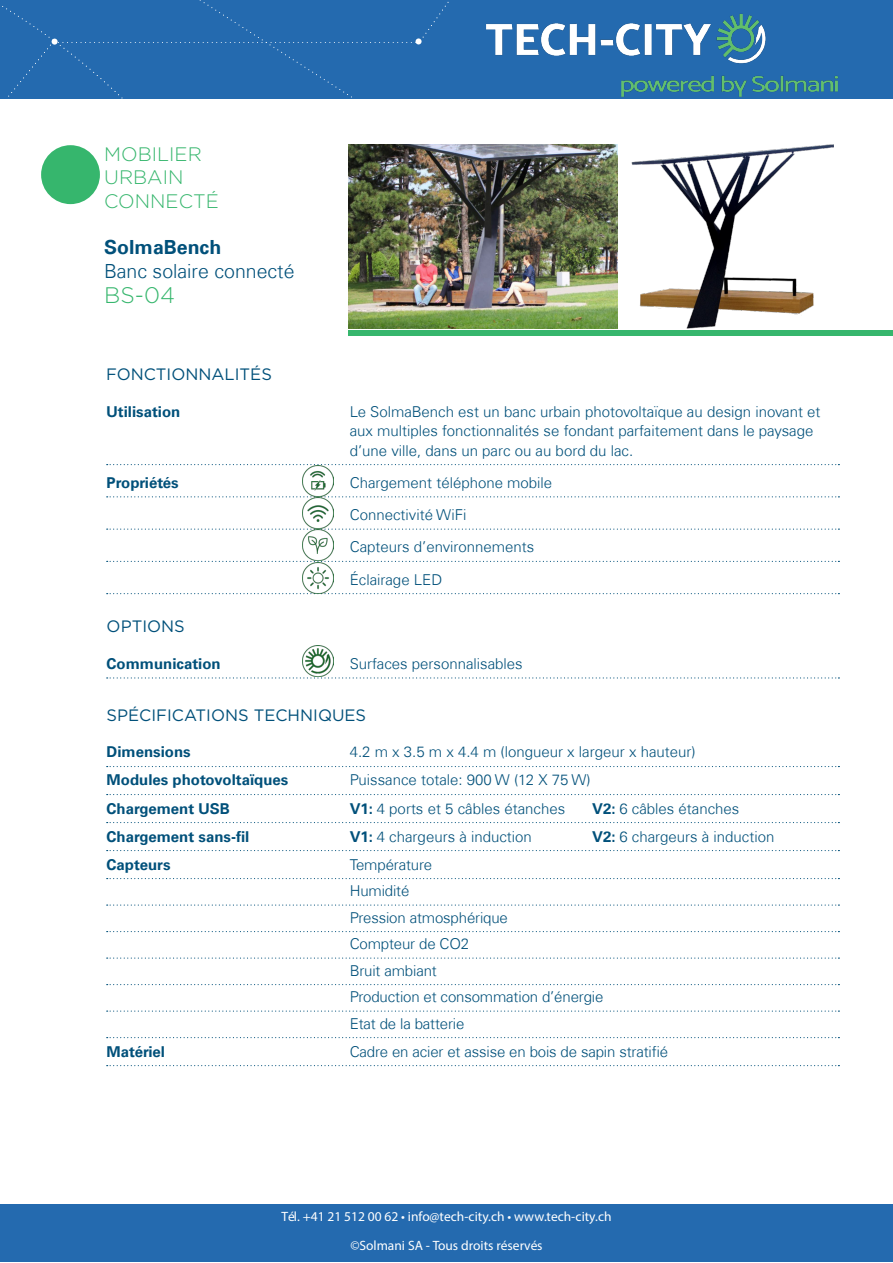
<style>
.page{position:relative;width:893px;height:1263px;background:#fff}
.page>*{position:absolute;margin:0;border:0;box-sizing:border-box;transform-origin:0 0}
.t1{font:300 22.5px "Gotham";color:#36b66d}
.t2{font:300 19.5px/23.4px "Gotham";color:#36b66d}
.t3{font:300 19.5px "Univers Com 45";color:#01507a}
.t4{font:700 19.5px "Univers Com 65";color:#01507a}
.t5{font:16.5px "Gotham";color:#01507a}
.t6{font:300 15px/19.5px "Univers Com 45";color:#01507a}
.t7{font:700 15px "Univers Com 65";color:#01507a}
.t8{font:13.5px/28.5px "Myriad Pro";color:#fff;text-align:center}
.s1{font-family:"Univers Com 65";font-weight:700}
</style>
<div class="page">
<svg style="left:107px;top:464px;width:732px;height:1px"></svg>
<svg style="left:107px;top:496px;width:732px;height:1px"></svg>
<svg style="left:107px;top:529px;width:732px;height:1px"></svg>
<svg style="left:107px;top:561px;width:732px;height:1px"></svg>
<svg style="left:107px;top:593px;width:732px;height:1px"></svg>
<svg style="left:107px;top:677px;width:732px;height:1px"></svg>
<svg style="left:107px;top:766px;width:732px;height:1px"></svg>
<svg style="left:107px;top:794px;width:732px;height:1px"></svg>
<svg style="left:107px;top:822px;width:732px;height:1px"></svg>
<svg style="left:107px;top:850px;width:732px;height:1px"></svg>
<svg style="left:107px;top:878px;width:732px;height:1px"></svg>
<svg style="left:107px;top:904px;width:732px;height:2px"></svg>
<svg style="left:107px;top:931px;width:732px;height:1px"></svg>
<svg style="left:107px;top:957px;width:732px;height:2px"></svg>
<svg style="left:107px;top:984px;width:732px;height:1px"></svg>
<svg style="left:107px;top:1010px;width:732px;height:2px"></svg>
<svg style="left:107px;top:1037px;width:732px;height:1px"></svg>
<svg style="left:107px;top:1065px;width:732px;height:1px"></svg>
<div style="left:1px;top:0;width:362px;height:99px;background:#246aaf"></div>
<img style="left:363px;top:0;width:530px;height:99px">
<div style="left:41px;top:145px;width:59px;height:59px;background:#36b66d;border-radius:50%"></div>
<div style="left:349px;top:330px;width:544px;height:6px;background:#36b66d"></div>
<img style="left:303px;top:530px;width:31px;height:63px">
<img style="left:303px;top:465px;width:31px;height:63px">
<img style="left:303px;top:645px;width:31px;height:31px">
<img style="left:349px;top:144px;width:269px;height:185px">
<img style="left:631px;top:144px;width:202px;height:185px">
<div style="left:0;top:1204px;width:893px;height:58px;background:#246aaf"></div>
<p class="t2" style="left:104px;top:142px;width:116px">MOBILIER<br>URBAIN<br>CONNECTÉ</p>
<p class="t4" style="left:104px;top:236px;width:119px">SolmaBench</p>
<p class="t3" style="left:104px;top:259px;width:192px">Banc solaire connecté</p>
<p class="t1" style="left:104px;top:281px;width:72px">BS-04</p>
<p class="t5" style="left:106px;top:364px;width:167px">FONCTIONNALITÉS</p>
<p class="t7" style="left:107px;top:402px;width:75px">Utilisation</p>
<p class="t6" style="left:350px;top:401px;width:472px">Le SolmaBench est un banc urbain photovoltaïque au design inovant et aux multiples fonctionnalités se fondant parfaitement dans le paysage d’une ville, dans un parc ou au bord du lac.</p>
<p class="t7" style="left:107px;top:474px;width:74px">Propriétés</p>
<p class="t6" style="left:350px;top:473px;width:204px">Chargement téléphone mobile</p>
<p class="t6" style="left:350px;top:505px;width:118px">Connectivité WiFi</p>
<p class="t6" style="left:350px;top:537px;width:186px">Capteurs d’environnements</p>
<p class="t6" style="left:350px;top:569px;width:94px">Éclairage LED</p>
<p class="t5" style="left:107px;top:616px;width:80px">OPTIONS</p>
<p class="t7" style="left:107px;top:655px;width:116px">Communication</p>
<p class="t6" style="left:350px;top:654px;width:175px">Surfaces personnalisables</p>
<p class="t5" style="left:107px;top:704px;width:261px">SPÉCIFICATIONS TECHNIQUES</p>
<p class="t7" style="left:107px;top:743px;width:86px">Dimensions</p>
<p class="t6" style="left:350px;top:742px;width:347px">4.2 m x 3.5 m x 4.4 m (longueur x largeur x hauteur)</p>
<p class="t7" style="left:107px;top:771px;width:183px">Modules photovoltaïques</p>
<p class="t6" style="left:350px;top:770px;width:242px">Puissance totale: 900 W (12 X 75 W)</p>
<p class="t7" style="left:107px;top:799px;width:125px">Chargement USB</p>
<p class="t6" style="left:350px;top:798px;width:217px"><span class="s1">V1:</span> 4 ports et 5 câbles étanches</p>
<p class="t6" style="left:592px;top:798px;width:149px"><span class="s1">V2:</span> 6 câbles étanches</p>
<p class="t7" style="left:107px;top:827px;width:144px">Chargement sans-fil</p>
<p class="t6" style="left:350px;top:826px;width:184px"><span class="s1">V1:</span> 4 chargeurs à induction</p>
<p class="t6" style="left:592px;top:826px;width:184px"><span class="s1">V2:</span> 6 chargeurs à induction</p>
<p class="t7" style="left:107px;top:855px;width:65px">Capteurs</p>
<p class="t6" style="left:350px;top:854px;width:84px">Température</p>
<p class="t6" style="left:350px;top:881px;width:61px">Humidité</p>
<p class="t6" style="left:350px;top:907px;width:160px">Pression atmosphérique</p>
<p class="t6" style="left:350px;top:934px;width:121px">Compteur de CO2</p>
<p class="t6" style="left:350px;top:960px;width:89px">Bruit ambiant</p>
<p class="t6" style="left:350px;top:987px;width:255px">Production et consommation d’énergie</p>
<p class="t6" style="left:350px;top:1013px;width:116px">Etat de la batterie</p>
<p class="t7" style="left:107px;top:1042px;width:60px">Matériel</p>
<p class="t6" style="left:350px;top:1041px;width:320px">Cadre en acier et assise en bois de sapin stratifié</p>
<p class="t8" style="left:281px;top:1202px;width:332px">Tél. +41 21 512 00 62 • info@tech-city.ch • www.tech-city.ch ©Solmani SA - Tous droits réservés</p>
<p class="t8" style="left:264px;top:1205px;width:368px">Tél. +41 (0) 21 512 00 62 • info@smartroad.ch • www.smartroad.ch ©Solmani SA - Tous droits réservés</p>
</div>
